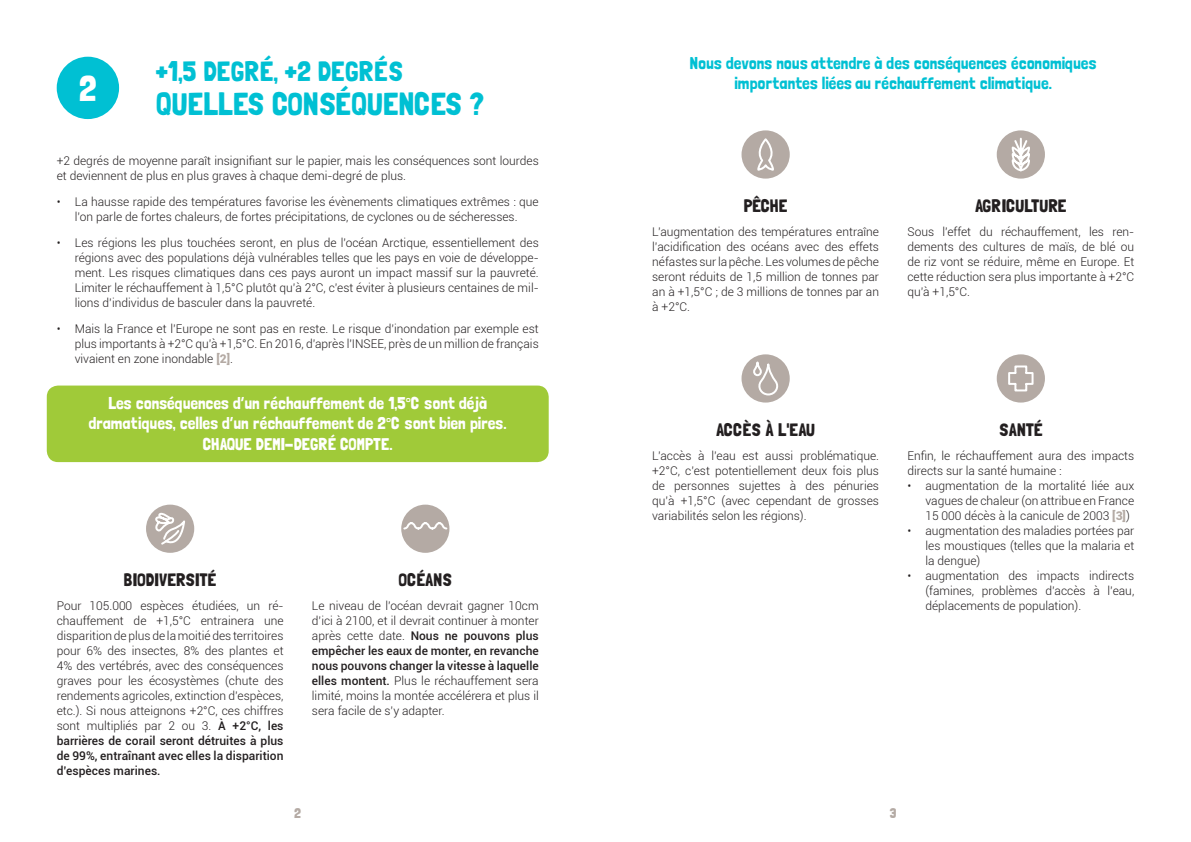
<style>
.page{position:relative;width:1191px;height:842px;background:#fff}
.page>*{position:absolute;margin:0;border:0;box-sizing:border-box;transform-origin:0 0}
.t1{font:36px "Londrina Solid";color:#fff}
.t2{font:32px "Londrina Solid";color:#00c0d3}
.t3{font:28px "Londrina Solid";color:#00c0d3}
.t4{font:18px "Londrina Solid";color:#231f20}
.t5{font:17px/20.5px "Londrina Solid";color:#fff;text-align:center}
.t6{font:17px/20px "Londrina Solid";color:#00c0d3;text-align:center}
.t7{font:14px "Londrina Solid";color:#b4aaa4}
.t8{font:300 12px/15px "Roboto";color:#231f20;text-align:justify}
.s1{font-weight:900;color:#b4aaa4}
.s2{font-weight:500}
</style>
<div class="page">
<div style="left:57px;top:57px;width:62px;height:62px;background:#00c0d3;border-radius:50%"></div>
<div style="left:146px;top:505px;width:48px;height:48px;background:#b4aaa4;border-radius:50%"></div>
<svg style="left:151px;top:512px;width:34px;height:35px"></svg>
<div style="left:996px;top:130px;width:49px;height:49px;background:#b4aaa4;border-radius:50%"></div>
<svg style="left:1012px;top:130px;width:17px;height:42px"></svg>
<div style="left:741px;top:354px;width:48px;height:49px;background:#b4aaa4;border-radius:50%"></div>
<svg style="left:753px;top:362px;width:26px;height:34px"></svg>
<div style="left:996px;top:354px;width:49px;height:49px;background:#b4aaa4;border-radius:50%"></div>
<svg style="left:1008px;top:365px;width:26px;height:27px"></svg>
<div style="left:47px;top:386px;width:502px;height:76px;background:#a0ca39;border-radius:11px"></div>
<div style="left:741px;top:130px;width:48px;height:49px;background:#b4aaa4;border-radius:50%"></div>
<svg style="left:757px;top:138px;width:17px;height:32px"></svg>
<div style="left:401px;top:505px;width:48px;height:48px;background:#b4aaa4;border-radius:50%"></div>
<svg style="left:402px;top:521px;width:46px;height:9px"></svg>
<h3 class="t3" style="left:156px;top:55px;width:249px">+1,5 DEGRÉ, +2 DEGRÉS</h3>
<h2 class="t2" style="left:156px;top:85px;width:330px">QUELLES CONSÉQUENCES ?</h2>
<p class="t8" style="left:57px;top:153px;width:483px">+2 degrés de moyenne paraît insignifiant sur le papier, mais les conséquences sont lourdes et deviennent de plus en plus graves à chaque demi-degré de plus.</p>
<p class="t8" style="left:57px;top:194px;width:483px;text-align:center">• La hausse rapide des températures favorise les évènements climatiques extrêmes : que l’on parle de fortes chaleurs, de fortes précipitations, de cyclones ou de sécheresses.</p>
<p class="t8" style="left:75px;top:235px;width:465px;text-indent:-18px">• Les régions les plus touchées seront, en plus de l'océan Arctique, essentiellement des régions avec des populations déjà vulnérables telles que les pays en voie de développe&shy;ment. Les risques climatiques dans ces pays auront un impact massif sur la pauvreté.<br>Limiter le réchauffement à 1,5°C plutôt qu’à 2°C, c’est éviter à plusieurs centaines de mil&shy;lions d’individus de basculer dans la pauvreté.</p>
<p class="t8" style="left:75px;top:321px;width:465px;text-indent:-18px">• Mais la France et l’Europe ne sont pas en reste. Le risque d’inondation par exemple est plus importants à +2°C qu’à +1,5°C. En 2016, d’après l'INSEE, près de un million de français vivaient en zone inondable <span class="s1">[2]</span>.</p>
<h1 class="t1" style="left:79px;top:67px;width:20px">2</h1>
<h3 class="t5" style="left:89px;top:393px;width:419px">Les conséquences d’un réchauffement de 1,5°C sont déjà dramatiques, celles d’un réchauffement de 2°C sont bien pires.<br>CHAQUE DEMI-DEGRÉ COMPTE.</h3>
<h3 class="t4" style="left:124px;top:569px;width:94px">BIODIVERSITÉ</h3>
<p class="t8" style="left:57px;top:598px;width:228px">Pour 105.000 espèces étudiées, un ré&shy;chauffement de +1,5°C entrainera une disparition de plus de la moitié des territoires pour 6% des insectes, 8% des plantes et 4% des vertébrés, avec des conséquences graves pour les écosystèmes (chute des rendements agricoles, extinction d’espèces, etc.). Si nous atteignons +2°C, ces chiffres sont multipliés par 2 ou 3. <span class="s2">À +2°C, les barrières de corail seront détruites à plus de 99%, entraînant avec elles la disparition d’espèces marines.</span></p>
<h3 class="t4" style="left:398px;top:569px;width:55px">OCÉANS</h3>
<p class="t8" style="left:312px;top:598px;width:228px">Le niveau de l'océan devrait gagner 10cm d’ici à 2100, et il devrait continuer à monter après cette date. <span class="s2">Nous ne pouvons plus empêcher les eaux de monter, en revanche nous pouvons changer la vitesse à laquelle elles montent.</span> Plus le réchauffement sera limité, moins la montée accélérera et plus il sera facile de s’y adapter.</p>
<p class="t7" style="left:294px;top:805px;width:9px">2</p>
<h3 class="t6" style="left:690px;top:53px;width:408px">Nous devons nous attendre à des conséquences économiques importantes liées au réchauffement climatique.</h3>
<h3 class="t4" style="left:743px;top:195px;width:45px">PÊCHE</h3>
<p class="t8" style="left:652px;top:223px;width:228px">L’augmentation des températures entraîne l’acidification des océans avec des effets néfastes sur la pêche. Les volumes de pêche seront réduits de 1,5 million de tonnes par an à +1,5°C ; de 3 millions de tonnes par an à +2°C.</p>
<h3 class="t4" style="left:975px;top:195px;width:93px">AGRICULTURE</h3>
<p class="t8" style="left:907px;top:223px;width:228px">Sous l'effet du réchauffement, les ren&shy;dements des cultures de maïs, de blé ou de riz vont se réduire, même en Europe. Et cette réduction sera plus importante à +2°C qu’à +1,5°C.</p>
<h3 class="t4" style="left:716px;top:419px;width:100px">ACCÈS À L'EAU</h3>
<p class="t8" style="left:652px;top:447px;width:228px">L’accès à l’eau est aussi problématique. +2°C, c’est potentiellement deux fois plus de personnes sujettes à des pénuries qu’à +1,5°C (avec cependant de grosses variabilités selon les régions).</p>
<h3 class="t4" style="left:999px;top:419px;width:45px">SANTÉ</h3>
<p class="t8" style="left:907px;top:447px;width:228px">Enfin, le réchauffement aura des impacts directs sur la santé humaine :</p>
<p class="t8" style="left:925px;top:477px;width:210px;text-indent:-18px">• augmentation de la mortalité liée aux vagues de chaleur (on attribue en France 15 000 décès à la canicule de 2003 <span class="s1">[3]</span>)</p>
<p class="t8" style="left:925px;top:522px;width:210px;text-indent:-18px">• augmentation des maladies portées par les moustiques (telles que la malaria et la dengue)</p>
<p class="t8" style="left:925px;top:567px;width:210px;text-indent:-18px">• augmentation des impacts indirects (famines, problèmes d’accès à l’eau, déplacements de population).</p>
<p class="t7" style="left:890px;top:805px;width:8px">3</p>
</div>
